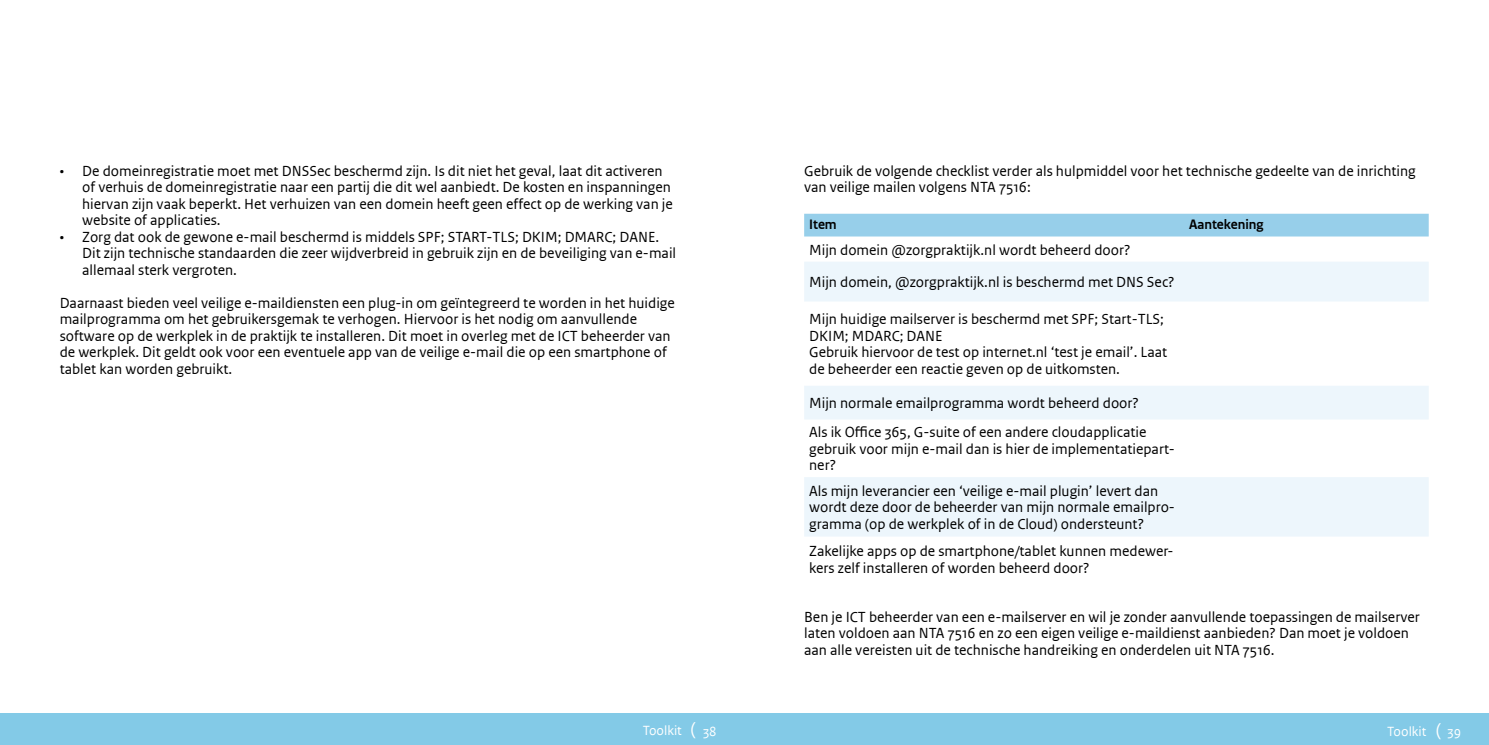
<style>
.page{position:relative;width:1489px;height:745px;background:#fff}
.page>*{position:absolute;margin:0;border:0;box-sizing:border-box;transform-origin:0 0}
.t1{font:13.75px/16.5px "Rijksoverheid Sans Text";color:#000}
.t2{font:700 13.75px "Rijksoverheid Sans Heading";color:#000}
.t3{font:12.5px "Rijksoverheid Sans Text";color:#fff}
.s1{font-size:17.5px}
</style>
<div class="page">
<div style="left:0;top:712px;width:1488px;height:32px;background:#83cae7"></div>
<div style="left:804px;top:213px;width:624px;height:23px;background:#97cfea"></div>
<svg style="left:804px;top:262px;width:624px;height:274px"></svg>
<p class="t1" style="left:82px;top:162px;width:592px;text-indent:-22px">• De domeinregistratie moet met DNSSec beschermd zijn. Is dit niet het geval, laat dit activeren of verhuis de domeinregistratie naar een partij die dit wel aanbiedt. De kosten en inspanningen hiervan zijn vaak beperkt. Het verhuizen van een domein heeft geen effect op de werking van je website of applicaties.</p>
<p class="t1" style="left:82px;top:228px;width:595px;text-indent:-22px">• Zorg dat ook de gewone e-mail beschermd is middels SPF; START-TLS; DKIM; DMARC; DANE.<br>Dit zijn technische standaarden die zeer wijdverbreid in gebruik zijn en de beveiliging van e-mail allemaal sterk vergroten.</p>
<p class="t1" style="left:60px;top:294px;width:616px">Daarnaast bieden veel veilige e-maildiensten een plug-in om geïntegreerd te worden in het huidige mailprogramma om het gebruikersgemak te verhogen. Hiervoor is het nodig om aanvullende software op de werkplek in de praktijk te installeren. Dit moet in overleg met de ICT beheerder van de werkplek. Dit geldt ook voor een eventuele app van de veilige e-mail die op een smartphone of tablet kan worden gebruikt.</p>
<p class="t1" style="left:804px;top:162px;width:613px">Gebruik de volgende checklist verder als hulpmiddel voor het technische gedeelte van de inrichting van veilige mailen volgens NTA 7516:</p>
<p class="t2" style="left:809px;top:216px;width:29px">Item</p>
<p class="t2" style="left:1188px;top:216px;width:76px">Aantekening</p>
<p class="t1" style="left:809px;top:241px;width:323px">Mijn domein @zorgpraktijk.nl wordt beheerd door?</p>
<p class="t1" style="left:809px;top:273px;width:367px">Mijn domein, @zorgpraktijk.nl is beschermd met DNS Sec?</p>
<p class="t1" style="left:809px;top:311px;width:359px">Mijn huidige mailserver is beschermd met SPF; Start-TLS; DKIM; MDARC; DANE<br>Gebruik hiervoor de test op internet.nl ‘test je email’. Laat de beheerder een reactie geven op de uitkomsten.</p>
<p class="t1" style="left:809px;top:388px;width:339px;line-height:29.1px">Mijn normale emailprogramma wordt beheerd door?<br>Als ik Office 365, G-suite of een andere cloudapplicatie</p>
<p class="t1" style="left:809px;top:440px;width:367px">gebruik voor mijn e-mail dan is hier de implementatiepart&shy;ner?</p>
<p class="t1" style="left:809px;top:482px;width:367px">Als mijn leverancier een ‘veilige e-mail plugin’ levert dan wordt deze door de beheerder van mijn normale emailpro&shy;gramma (op de werkplek of in de Cloud) ondersteunt?</p>
<p class="t1" style="left:809px;top:542px;width:366px">Zakelijke apps op de smartphone/tablet kunnen medewer&shy;kers zelf installeren of worden beheerd door?</p>
<p class="t1" style="left:804px;top:607px;width:617px">Ben je ICT beheerder van een e-mailserver en wil je zonder aanvullende toepassingen de mailserver laten voldoen aan NTA 7516 en zo een eigen veilige e-maildienst aanbieden? Dan moet je voldoen aan alle vereisten uit de technische handreiking en onderdelen uit NTA 7516.</p>
<p class="t3" style="left:642px;top:722px;width:75px">Toolkit <span class="s1">(</span> 38</p>
<p class="t3" style="left:1386px;top:723px;width:56px">Toolkit <span class="s1">(</span></p>
<p class="t3" style="left:1447px;top:723px;width:15px">39</p>
</div>
